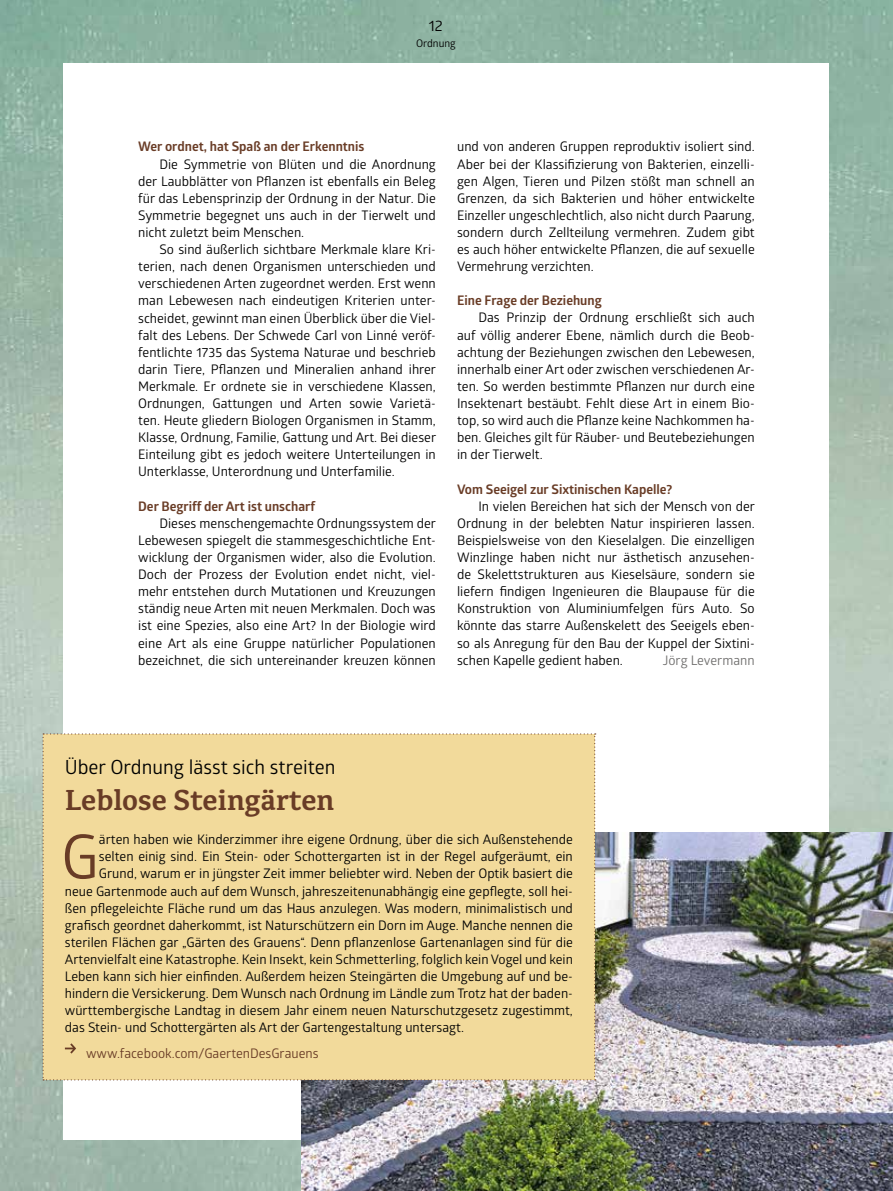
<style>
.page{position:relative;width:893px;height:1191px;background:#fff}
.page>*{position:absolute;margin:0;border:0;box-sizing:border-box;transform-origin:0 0}
.t1{font:60.75px "Glober";color:#693c26}
.t2{font:700 30px "Kefa II Pro";color:#693c26}
.t3{font:19.5px "Glober";color:#000}
.t4{font:15px "Glober";color:#000}
.t5{font:13.2px/17.1px "Glober";color:#000;text-align:justify}
.t6{font:700 13.2px "Glober";color:#693c26}
.t7{font:13.2px "Glober";color:#693c26}
.t8{font:13.2px "Glober";color:#706f6e}
.t9{font:10.5px "Glober";color:#000}
</style>
<div class="page">
<img style="left:0;top:0;width:893px;height:1191px">
<div style="left:64px;top:64px;width:765px;height:1076px;background:#fff"></div>
<img style="left:302px;top:833px;width:591px;height:358px">
<div style="left:43px;top:733px;width:553px;height:347px;background:#f2da9b"></div>
<p class="t4" style="left:429px;top:15px;width:15px">12</p>
<p class="t9" style="left:416px;top:36px;width:41px">Ordnung</p>
<p class="t6" style="left:138px;top:137px;width:228px">Wer ordnet, hat Spaß an der Erkenntnis</p>
<p class="t5" style="left:138px;top:155px;width:299px;text-indent:21px">Die Symmetrie von Blüten und die Anordnung der Laubblätter von Pflanzen ist ebenfalls ein Beleg für das Lebensprinzip der Ordnung in der Natur. Die Symmetrie begegnet uns auch in der Tierwelt und nicht zuletzt beim Menschen.</p>
<p class="t5" style="left:138px;top:240px;width:299px;text-indent:21px">So sind äußerlich sichtbare Merkmale klare Kri&shy;terien, nach denen Organismen unterschieden und verschiedenen Arten zugeordnet werden. Erst wenn man Lebewesen nach eindeutigen Kriterien unter&shy;scheidet, gewinnt man einen Überblick über die Viel&shy;falt des Lebens. Der Schwede Carl von Linné veröf&shy;fentlichte 1735 das Systema Naturae und beschrieb darin Tiere, Pflanzen und Mineralien anhand ihrer Merkmale. Er ordnete sie in verschiedene Klassen, Ordnungen, Gattungen und Arten sowie Varietä&shy;ten. Heute gliedern Biologen Organismen in Stamm, Klasse, Ordnung, Familie, Gattung und Art. Bei dieser Einteilung gibt es jedoch weitere Unterteilungen in Unterklasse, Unterordnung und Unterfamilie.</p>
<p class="t6" style="left:138px;top:496px;width:179px">Der Begriff der Art ist unscharf</p>
<p class="t5" style="left:138px;top:514px;width:299px;text-indent:21px">Dieses menschengemachte Ordnungssystem der Lebewesen spiegelt die stammesgeschichtliche Ent&shy;wicklung der Organismen wider, also die Evolution.<br>Doch der Prozess der Evolution endet nicht, viel&shy;mehr entstehen durch Mutationen und Kreuzungen ständig neue Arten mit neuen Merkmalen. Doch was ist eine Spezies, also eine Art? In der Biologie wird eine Art als eine Gruppe natürlicher Populationen bezeichnet, die sich untereinander kreuzen können</p>
<p class="t5" style="left:457px;top:138px;width:299px">und von anderen Gruppen reproduktiv isoliert sind.<br>Aber bei der Klassifizierung von Bakterien, einzelli&shy;gen Algen, Tieren und Pilzen stößt man schnell an Grenzen, da sich Bakterien und höher entwickelte Einzeller ungeschlechtlich, also nicht durch Paarung, sondern durch Zellteilung vermehren. Zudem gibt es auch höher entwickelte Pflanzen, die auf sexuelle Vermehrung verzichten.</p>
<p class="t6" style="left:457px;top:291px;width:146px">Eine Frage der Beziehung</p>
<p class="t5" style="left:457px;top:309px;width:299px;text-indent:21px">Das Prinzip der Ordnung erschließt sich auch auf völlig anderer Ebene, nämlich durch die Beob&shy;achtung der Beziehungen zwischen den Lebewesen, innerhalb einer Art oder zwischen verschiedenen Ar&shy;ten. So werden bestimmte Pflanzen nur durch eine Insektenart bestäubt. Fehlt diese Art in einem Bio&shy;top, so wird auch die Pflanze keine Nachkommen ha&shy;ben. Gleiches gilt für Räuber- und Beutebeziehungen in der Tierwelt.</p>
<p class="t6" style="left:457px;top:479px;width:217px">Vom Seeigel zur Sixtinischen Kapelle?</p>
<p class="t5" style="left:457px;top:497px;width:299px;text-indent:21px">In vielen Bereichen hat sich der Mensch von der Ordnung in der belebten Natur inspirieren lassen.<br>Beispielsweise von den Kieselalgen. Die einzelligen Winzlinge haben nicht nur ästhetisch anzusehen&shy;de Skelettstrukturen aus Kieselsäure, sondern sie liefern findigen Ingenieuren die Blaupause für die Konstruktion von Aluminiumfelgen fürs Auto. So könnte das starre Außenskelett des Seeigels eben&shy;so als Anregung für den Bau der Kuppel der Sixtini&shy;schen Kapelle gedient haben.</p>
<p class="t8" style="left:663px;top:650px;width:93px">Jörg Levermann</p>
<h3 class="t3" style="left:65px;top:753px;width:272px">Über Ordnung lässt sich streiten</h3>
<h2 class="t2" style="left:65px;top:782px;width:271px">Leblose Steingärten</h2>
<h1 class="t1" style="left:61px;top:814px;width:39px">G</h1>
<p class="t5" style="left:99px;top:830px;width:476px">ärten haben wie Kinderzimmer ihre eigene Ordnung, über die sich Außenstehende</p>
<p class="t5" style="left:99px;top:847px;width:475px">selten einig sind. Ein Stein- oder Schottergarten ist in der Regel aufgeräumt, ein</p>
<p class="t5" style="left:99px;top:864px;width:476px">Grund, warum er in jüngster Zeit immer beliebter wird. Neben der Optik basiert die</p>
<p class="t5" style="left:65px;top:881px;width:509px">neue Gartenmode auch auf dem Wunsch, jahreszeitenunabhängig eine gepflegte, soll hei-</p>
<p class="t5" style="left:65px;top:898px;width:509px">ßen pflegeleichte Fläche rund um das Haus anzulegen. Was modern, minimalistisch und</p>
<p class="t5" style="left:65px;top:916px;width:510px">grafisch geordnet daherkommt, ist Naturschützern ein Dorn im Auge. Manche nennen die</p>
<p class="t5" style="left:65px;top:933px;width:510px">sterilen Flächen gar „Gärten des Grauens“. Denn pflanzenlose Gartenanlagen sind für die</p>
<p class="t5" style="left:65px;top:950px;width:509px">Artenvielfalt eine Katastrophe. Kein Insekt, kein Schmetterling, folglich kein Vogel und kein</p>
<p class="t5" style="left:65px;top:967px;width:509px">Leben kann sich hier einfinden. Außerdem heizen Steingärten die Umgebung auf und be-</p>
<p class="t5" style="left:65px;top:984px;width:510px">hindern die Versickerung. Dem Wunsch nach Ordnung im Ländle zum Trotz hat der baden-</p>
<p class="t5" style="left:65px;top:1001px;width:509px">württembergische Landtag in diesem Jahr einem neuen Naturschutzgesetz zugestimmt,</p>
<p class="t5" style="left:65px;top:1018px;width:401px">das Stein- und Schottergärten als Art der Gartengestaltung untersagt.</p>
<p class="t7" style="left:86px;top:1044px;width:234px">www.facebook.com/GaertenDesGrauens</p>
</div>
